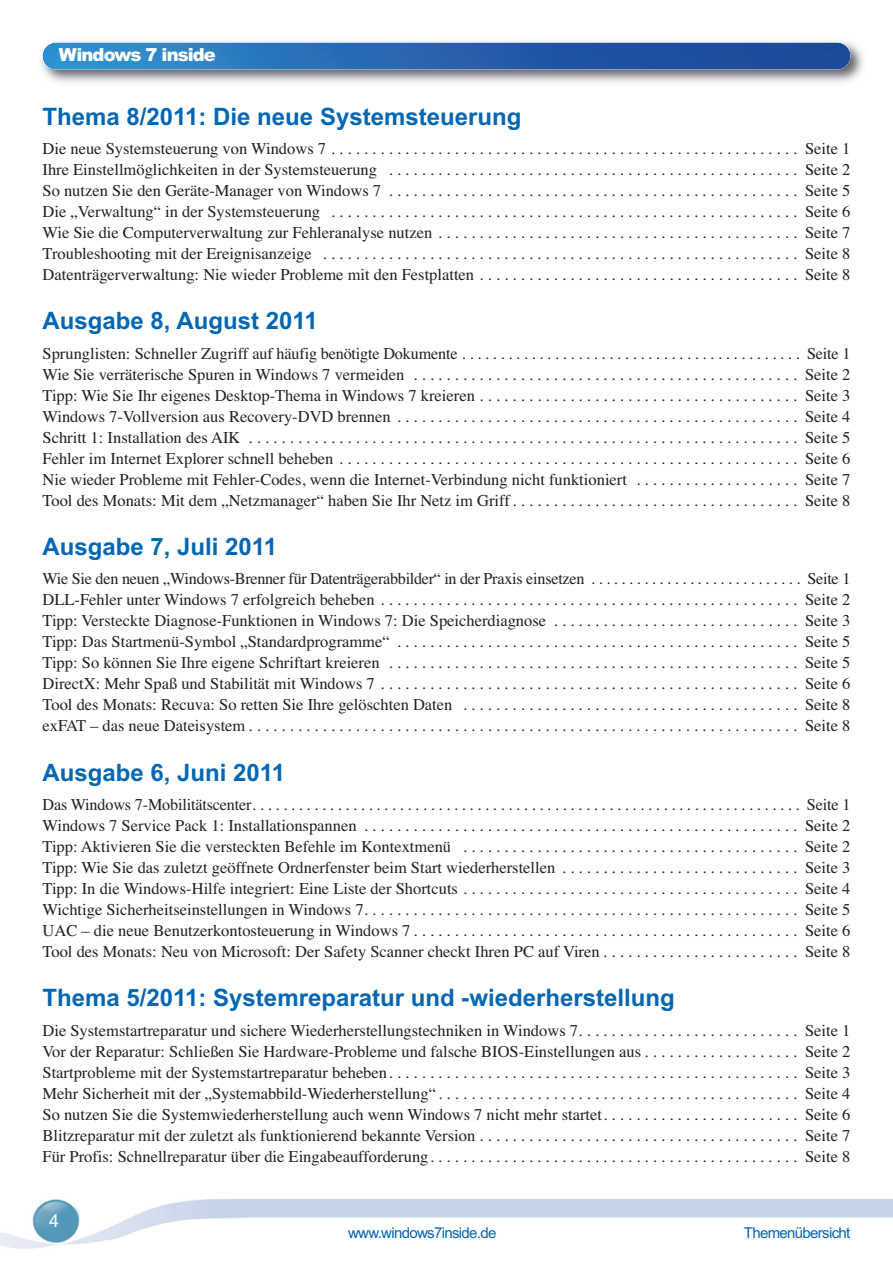
<style>
.page{position:relative;width:893px;height:1263px;background:#fff}
.page>*{position:absolute;margin:0;border:0;box-sizing:border-box;transform-origin:0 0}
.t1{font:700 24px "Arial";color:#0166b3}
.t2{font:900 18px "Arial";letter-spacing:-.055em;color:#fff}
.t3{font:18px "Arial";color:#fff}
.t4{font:16.5px/21px "Times";color:#231f20;text-align:justify}
.t5{font:15px "Arial";letter-spacing:-.045em;color:#0166b3}
</style>
<div class="page">
<img style="left:0;top:1199px;width:893px;height:50px">
<img style="left:41px;top:41px;width:822px;height:42px">
<img style="left:43px;top:43px;width:807px;height:27px;border-radius:14px">
<p class="t2" style="left:59px;top:45px;width:158px">Windows 7 inside</p>
<h1 class="t1" style="left:43px;top:107px;width:480px">Thema 8/2011: Die neue Systemsteuerung</h1>
<p class="t4" style="left:43px;top:140px;width:809px">Die neue Systemsteuerung von Windows 7 . . . . . . . . . . . . . . . . . . . . . . . . . . . . . . . . . . . . . . . . . . . . . . . . . . . . . . . . . Seite 1<br>Ihre Einstellmöglichkeiten in der Systemsteuerung . . . . . . . . . . . . . . . . . . . . . . . . . . . . . . . . . . . . . . . . . . . . . . . . . . Seite 2<br>So nutzen Sie den Geräte-Manager von Windows 7 . . . . . . . . . . . . . . . . . . . . . . . . . . . . . . . . . . . . . . . . . . . . . . . . . . Seite 5<br>Die „Verwaltung“ in der Systemsteuerung . . . . . . . . . . . . . . . . . . . . . . . . . . . . . . . . . . . . . . . . . . . . . . . . . . . . . . . . . Seite 6<br>Wie Sie die Computerverwaltung zur Fehleranalyse nutzen . . . . . . . . . . . . . . . . . . . . . . . . . . . . . . . . . . . . . . . . . . . . Seite 7<br>Troubleshooting mit der Ereignisanzeige . . . . . . . . . . . . . . . . . . . . . . . . . . . . . . . . . . . . . . . . . . . . . . . . . . . . . . . . . . Seite 8<br>Datenträgerverwaltung: Nie wieder Probleme mit den Festplatten . . . . . . . . . . . . . . . . . . . . . . . . . . . . . . . . . . . . . . . Seite 8</p>
<h1 class="t1" style="left:43px;top:312px;width:277px">Ausgabe 8, August 2011</h1>
<p class="t4" style="left:43px;top:344px;width:809px">Sprunglisten: Schneller Zugriff auf häufig benötigte Dokumente . . . . . . . . . . . . . . . . . . . . . . . . . . . . . . . . . . . . . . . . . . . . Seite 1<br>Wie Sie verräterische Spuren in Windows 7 vermeiden . . . . . . . . . . . . . . . . . . . . . . . . . . . . . . . . . . . . . . . . . . . . . . . Seite 2<br>Tipp: Wie Sie Ihr eigenes Desktop-Thema in Windows 7 kreieren . . . . . . . . . . . . . . . . . . . . . . . . . . . . . . . . . . . . . . . Seite 3<br>Windows 7-Vollversion aus Recovery-DVD brennen . . . . . . . . . . . . . . . . . . . . . . . . . . . . . . . . . . . . . . . . . . . . . . . . . Seite 4<br>Schritt 1: Installation des AIK . . . . . . . . . . . . . . . . . . . . . . . . . . . . . . . . . . . . . . . . . . . . . . . . . . . . . . . . . . . . . . . . . . . Seite 5<br>Fehler im Internet Explorer schnell beheben . . . . . . . . . . . . . . . . . . . . . . . . . . . . . . . . . . . . . . . . . . . . . . . . . . . . . . . . Seite 6<br>Nie wieder Probleme mit Fehler-Codes, wenn die Internet-Verbindung nicht funktioniert . . . . . . . . . . . . . . . . . . . . Seite 7<br>Tool des Monats: Mit dem „Netzmanager“ haben Sie Ihr Netz im Griff . . . . . . . . . . . . . . . . . . . . . . . . . . . . . . . . . . . Seite 8</p>
<h1 class="t1" style="left:43px;top:538px;width:236px">Ausgabe 7, Juli 2011</h1>
<p class="t4" style="left:43px;top:570px;width:809px">Wie Sie den neuen „Windows-Brenner für Datenträgerabbilder“ in der Praxis einsetzen . . . . . . . . . . . . . . . . . . . . . . . . . . . . Seite 1<br>DLL-Fehler unter Windows 7 erfolgreich beheben . . . . . . . . . . . . . . . . . . . . . . . . . . . . . . . . . . . . . . . . . . . . . . . . . . . Seite 2<br>Tipp: Versteckte Diagnose-Funktionen in Windows 7: Die Speicherdiagnose . . . . . . . . . . . . . . . . . . . . . . . . . . . . . . Seite 3<br>Tipp: Das Startmenü-Symbol „Standardprogramme“ . . . . . . . . . . . . . . . . . . . . . . . . . . . . . . . . . . . . . . . . . . . . . . . . . Seite 5<br>Tipp: So können Sie Ihre eigene Schriftart kreieren . . . . . . . . . . . . . . . . . . . . . . . . . . . . . . . . . . . . . . . . . . . . . . . . . . Seite 5<br>DirectX: Mehr Spaß und Stabilität mit Windows 7 . . . . . . . . . . . . . . . . . . . . . . . . . . . . . . . . . . . . . . . . . . . . . . . . . . . Seite 6<br>Tool des Monats: Recuva: So retten Sie Ihre gelöschten Daten . . . . . . . . . . . . . . . . . . . . . . . . . . . . . . . . . . . . . . . . . Seite 8 exFAT – das neue Dateisystem . . . . . . . . . . . . . . . . . . . . . . . . . . . . . . . . . . . . . . . . . . . . . . . . . . . . . . . . . . . . . . . . . . . Seite 8</p>
<h1 class="t1" style="left:43px;top:763px;width:244px">Ausgabe 6, Juni 2011</h1>
<p class="t4" style="left:43px;top:796px;width:809px">Das Windows 7-Mobilitätscenter. . . . . . . . . . . . . . . . . . . . . . . . . . . . . . . . . . . . . . . . . . . . . . . . . . . . . . . . . . . . . . . . . . . . . . . Seite 1<br>Windows 7 Service Pack 1: Installationspannen . . . . . . . . . . . . . . . . . . . . . . . . . . . . . . . . . . . . . . . . . . . . . . . . . . . . . Seite 2<br>Tipp: Aktivieren Sie die versteckten Befehle im Kontextmenü . . . . . . . . . . . . . . . . . . . . . . . . . . . . . . . . . . . . . . . . . Seite 2<br>Tipp: Wie Sie das zuletzt geöffnete Ordnerfenster beim Start wiederherstellen . . . . . . . . . . . . . . . . . . . . . . . . . . . . . Seite 3<br>Tipp: In die Windows-Hilfe integriert: Eine Liste der Shortcuts . . . . . . . . . . . . . . . . . . . . . . . . . . . . . . . . . . . . . . . . . Seite 4<br>Wichtige Sicherheitseinstellungen in Windows 7. . . . . . . . . . . . . . . . . . . . . . . . . . . . . . . . . . . . . . . . . . . . . . . . . . . . . Seite 5<br>UAC – die neue Benutzerkontosteuerung in Windows 7 . . . . . . . . . . . . . . . . . . . . . . . . . . . . . . . . . . . . . . . . . . . . . . . Seite 6<br>Tool des Monats: Neu von Microsoft: Der Safety Scanner checkt Ihren PC auf Viren . . . . . . . . . . . . . . . . . . . . . . . . Seite 8</p>
<h1 class="t1" style="left:43px;top:989px;width:634px">Thema 5/2011: Systemreparatur und -wiederherstellung</h1>
<p class="t4" style="left:43px;top:1021px;width:809px">Die Systemstartreparatur und sichere Wiederherstellungstechniken in Windows 7. . . . . . . . . . . . . . . . . . . . . . . . . . . Seite 1<br>Vor der Reparatur: Schließen Sie Hardware-Probleme und falsche BIOS-Einstellungen aus . . . . . . . . . . . . . . . . . . . Seite 2<br>Startprobleme mit der Systemstartreparatur beheben. . . . . . . . . . . . . . . . . . . . . . . . . . . . . . . . . . . . . . . . . . . . . . . . . . Seite 3<br>Mehr Sicherheit mit der „Systemabbild-Wiederherstellung“. . . . . . . . . . . . . . . . . . . . . . . . . . . . . . . . . . . . . . . . . . . . Seite 4<br>So nutzen Sie die Systemwiederherstellung auch wenn Windows 7 nicht mehr startet. . . . . . . . . . . . . . . . . . . . . . . . Seite 6<br>Blitzreparatur mit der zuletzt als funktionierend bekannte Version . . . . . . . . . . . . . . . . . . . . . . . . . . . . . . . . . . . . . . . Seite 7<br>Für Profis: Schnellreparatur über die Eingabeaufforderung. . . . . . . . . . . . . . . . . . . . . . . . . . . . . . . . . . . . . . . . . . . . . Seite 8</p>
<p class="t3" style="left:49px;top:1214px;width:12px">4</p>
<p class="t5" style="left:348px;top:1227px;width:150px">www.windows7inside.de</p>
<p class="t5" style="left:744px;top:1227px;width:108px">Themenübersicht</p>
</div>
